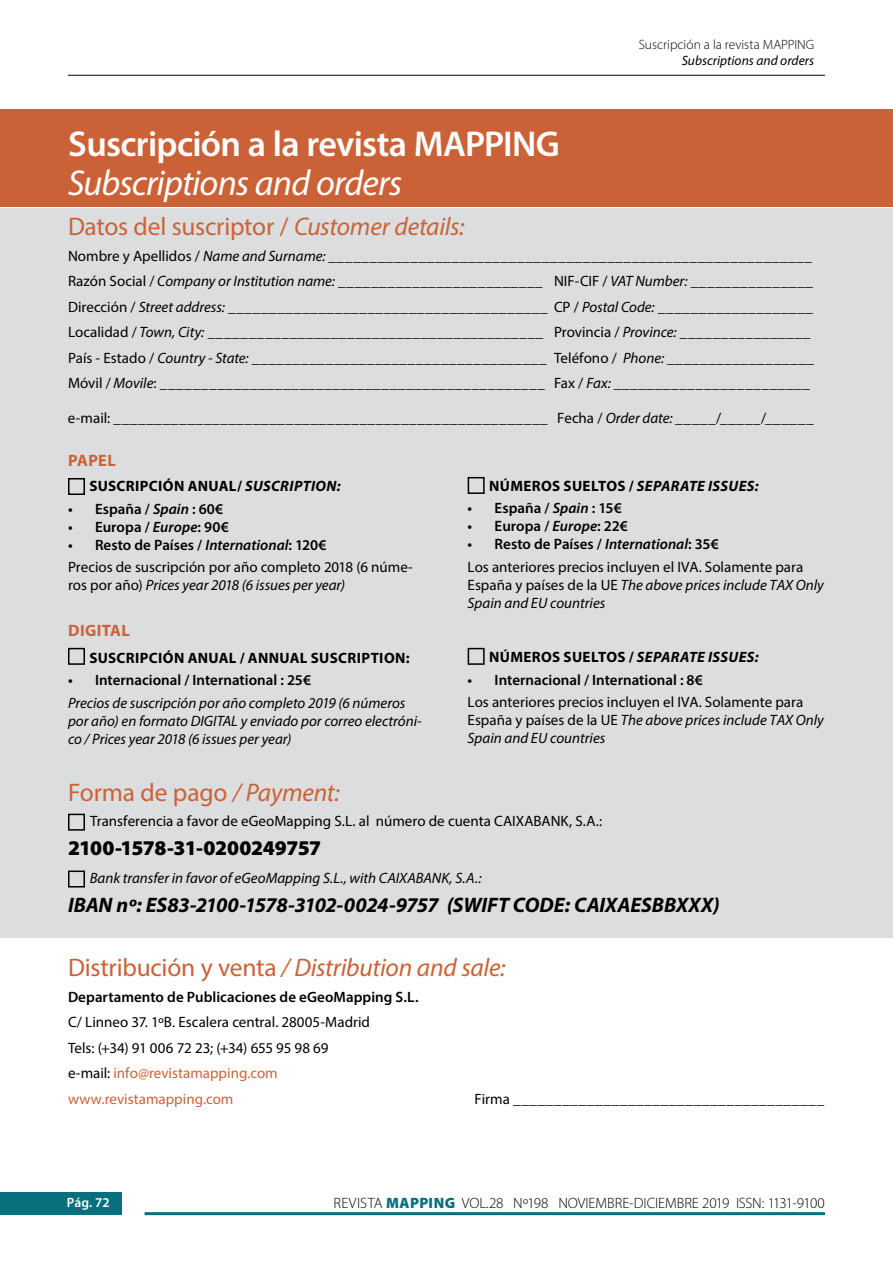
<style>
.page{position:relative;width:893px;height:1263px;background:#fff}
.page>*{position:absolute;margin:0;border:0;box-sizing:border-box;transform-origin:0 0}
.t1{font:600 36px "Myriad Pro";letter-spacing:-.02em;color:#fff}
.t2{font:italic 36px "Myriad Pro";letter-spacing:-.025em;color:#fff}
.t3{font:25.5px "Myriad Pro";letter-spacing:-.01em;color:#cb6237}
.t4{font:italic 25.5px "Myriad Pro";letter-spacing:-.01em;color:#cb6237}
.t5{font:italic 700 21px "Myriad Pro";letter-spacing:-.005em;color:#000}
.t6{font:900 21px "Myriad Pro";letter-spacing:-.02em;color:#000}
.t7{font:700 16.5px "Myriad Pro";letter-spacing:.015em;color:#cb6237}
.t8{font:15px/25.5px "Myriad Pro";color:#000}
.t9{font:italic 15px/18px "Myriad Pro";color:#000}
.t10{font:600 15px "Myriad Pro";color:#000}
.t11{font:700 15px "Myriad Pro";letter-spacing:.02em;color:#000}
.t12{font:300 15px "Myriad Pro";letter-spacing:-.005em;color:#000}
.t13{font:300 13.5px "Myriad Pro";color:#000}
.t14{font:italic 13.5px "Myriad Pro";color:#000}
.t15{font:600 13.5px "Myriad Pro";color:#fff}
.s1{font-style:italic}
.s2{font-weight:600}
.s3{font-weight:600;font-style:italic}
.s4{font-style:normal}
.s5{color:#cb6237}
.s6{font-weight:900;color:#086f7f}
</style>
<div class="page">
<div style="left:0;top:1193px;width:121px;height:22px;background:#086f7f"></div>
<hr style="left:145px;top:1212px;width:680px;height:3px;background:#086f7f">
<hr style="left:68px;top:75px;width:757px;height:1px;background:#000">
<div style="left:0;top:710px;width:893px;height:228px;background:#dcddde"></div>
<div style="left:0;top:208px;width:893px;height:502px;background:#dcddde"></div>
<div style="left:0;top:109px;width:893px;height:98px;background:#cb6237"></div>
<div style="left:68px;top:814px;width:17px;height:17px;border:2px solid #000"></div>
<div style="left:68px;top:870px;width:17px;height:17px;border:2px solid #000"></div>
<div style="left:68px;top:478px;width:17px;height:17px;border:2px solid #000"></div>
<div style="left:68px;top:648px;width:17px;height:17px;border:2px solid #000"></div>
<div style="left:468px;top:477px;width:17px;height:17px;border:2px solid #000"></div>
<div style="left:468px;top:648px;width:17px;height:17px;border:2px solid #000"></div>
<h1 class="t1" style="left:68px;top:121px;width:493px">Suscripción a la revista MAPPING</h1>
<h1 class="t2" style="left:68px;top:161px;width:336px">Subscriptions and orders</h1>
<p class="t13" style="left:639px;top:37px;width:177px">Suscripción a la revista MAPPING</p>
<p class="t14" style="left:682px;top:52px;width:134px">Subscriptions and orders</p>
<h2 class="t3" style="left:68px;top:211px;width:398px">Datos del suscriptor / <span class="s1">Customer details:</span></h2>
<p class="t8" style="left:68px;top:242px;width:747px">Nombre y Apellidos / <span class="s1">Name and Surname:</span> ___________________________________________________________ Razón Social / <span class="s1">Company or Institution name:</span> _________________________ NIF-CIF / <span class="s1">VAT Number:</span> _______________ Dirección / <span class="s1">Street address:</span> _______________________________________ CP / <span class="s1">Postal Code:</span> ___________________ Localidad / <span class="s1">Town, City:</span> _________________________________________ Provincia / <span class="s1">Province:</span> ________________ País - Estado / <span class="s1">Country - State:</span> ____________________________________ Teléfono / <span class="s1">Phone:</span> __________________ Móvil / <span class="s1">Movile</span>: _______________________________________________ Fax / <span class="s1">Fax:</span> ________________________</p>
<p class="t8" style="left:68px;top:404px;width:747px">e-mail: _____________________________________________________ Fecha / <span class="s1">Order date:</span> _____/_____/______</p>
<p class="t7" style="left:68px;top:450px;width:49px">PAPEL</p>
<p class="t11" style="left:89px;top:476px;width:253px">SUSCRIPCIÓN ANUAL/ <span class="s1">SUSCRIPTION:</span></p>
<p class="t10" style="left:68px;top:499px;width:157px">• España / <span class="s1">Spain</span> : 60€</p>
<p class="t10" style="left:68px;top:517px;width:162px">• Europa / <span class="s1">Europe</span>: 90€</p>
<p class="t8" style="left:68px;top:533px;width:346px;line-height:22.5px"><span class="s2">• Resto de Países /</span> <span class="s3">International</span><span class="s2">: 120€<br></span>Precios de suscripción por año completo 2018 (6 núme-</p>
<p class="t9" style="left:68px;top:576px;width:279px"><span class="s4">ros por año)</span> Prices year 2018 (6 issues per year)</p>
<p class="t7" style="left:68px;top:620px;width:63px">DIGITAL</p>
<p class="t11" style="left:89px;top:648px;width:322px">SUSCRIPCIÓN ANUAL / ANNUAL SUSCRIPTION:</p>
<p class="t10" style="left:68px;top:670px;width:245px">• Internacional / International : 25€</p>
<p class="t9" style="left:68px;top:693px;width:355px">Precios de suscripción por año completo 2019 (6 números por año) en formato DIGITAL y enviado por correo electróni&shy;co / Prices year 2018 (6 issues per year)</p>
<p class="t11" style="left:489px;top:476px;width:271px">NÚMEROS SUELTOS / <span class="s1">SEPARATE ISSUES:</span></p>
<p class="t10" style="left:468px;top:499px;width:156px">• España / <span class="s1">Spain</span> : 15€</p>
<p class="t10" style="left:468px;top:517px;width:162px">• Europa / <span class="s1">Europe</span>: 22€</p>
<p class="t8" style="left:468px;top:533px;width:337px;line-height:22.5px"><span class="s2">• Resto de Países /</span> <span class="s3">International</span><span class="s2">: 35€<br></span>Los anteriores precios incluyen el IVA. Solamente para</p>
<p class="t9" style="left:468px;top:575px;width:358px"><span class="s4">España y países de la UE</span> The above prices include TAX Only<br>Spain and EU countries</p>
<p class="t11" style="left:489px;top:647px;width:271px">NÚMEROS SUELTOS / <span class="s1">SEPARATE ISSUES:</span></p>
<p class="t10" style="left:468px;top:670px;width:237px">• Internacional / International : 8€</p>
<p class="t8" style="left:468px;top:693px;width:358px;line-height:18px">Los anteriores precios incluyen el IVA. Solamente para<br>España y países de la UE <span class="s1">The above prices include TAX Only<br>Spain and EU countries</span></p>
<h2 class="t3" style="left:68px;top:776px;width:273px">Forma de pago <span class="s1">/ Payment:</span></h2>
<p class="t8" style="left:90px;top:808px;width:513px">Transferencia a favor de eGeoMapping S.L. al número de cuenta CAIXABANK, S.A.:</p>
<h3 class="t6" style="left:68px;top:833px;width:255px">2100-1578-31-0200249757</h3>
<p class="t9" style="left:90px;top:869px;width:393px">Bank transfer in favor of eGeoMapping S.L., with CAIXABANK, S.A.:</p>
<h3 class="t5" style="left:68px;top:891px;width:653px">IBAN nº: ES83-2100-1578-3102-0024-9757 (SWIFT CODE: CAIXAESBBXXX)</h3>
<h2 class="t4" style="left:68px;top:952px;width:439px"><span class="s4">Distribución y venta</span> / Distribution and sale:</h2>
<p class="t10" style="left:68px;top:987px;width:352px">Departamento de Publicaciones de eGeoMapping S.L.</p>
<p class="t8" style="left:68px;top:1009px;width:304px">C/ Linneo 37. 1ºB. Escalera central. 28005-Madrid Tels: (+34) 91 006 72 23; (+34) 655 95 98 69 e-mail: <span class="s5">info@revistamapping.com www.revistamapping.com</span></p>
<p class="t8" style="left:475px;top:1085px;width:351px">Firma ______________________________________</p>
<p class="t15" style="left:67px;top:1194px;width:44px">Pág. 72</p>
<p class="t12" style="left:333px;top:1194px;width:493px">REVISTA <span class="s6">MAPPING</span> VOL.28 Nº198 NOVIEMBRE-DICIEMBRE 2019 ISSN: 1131-9100</p>
</div>
